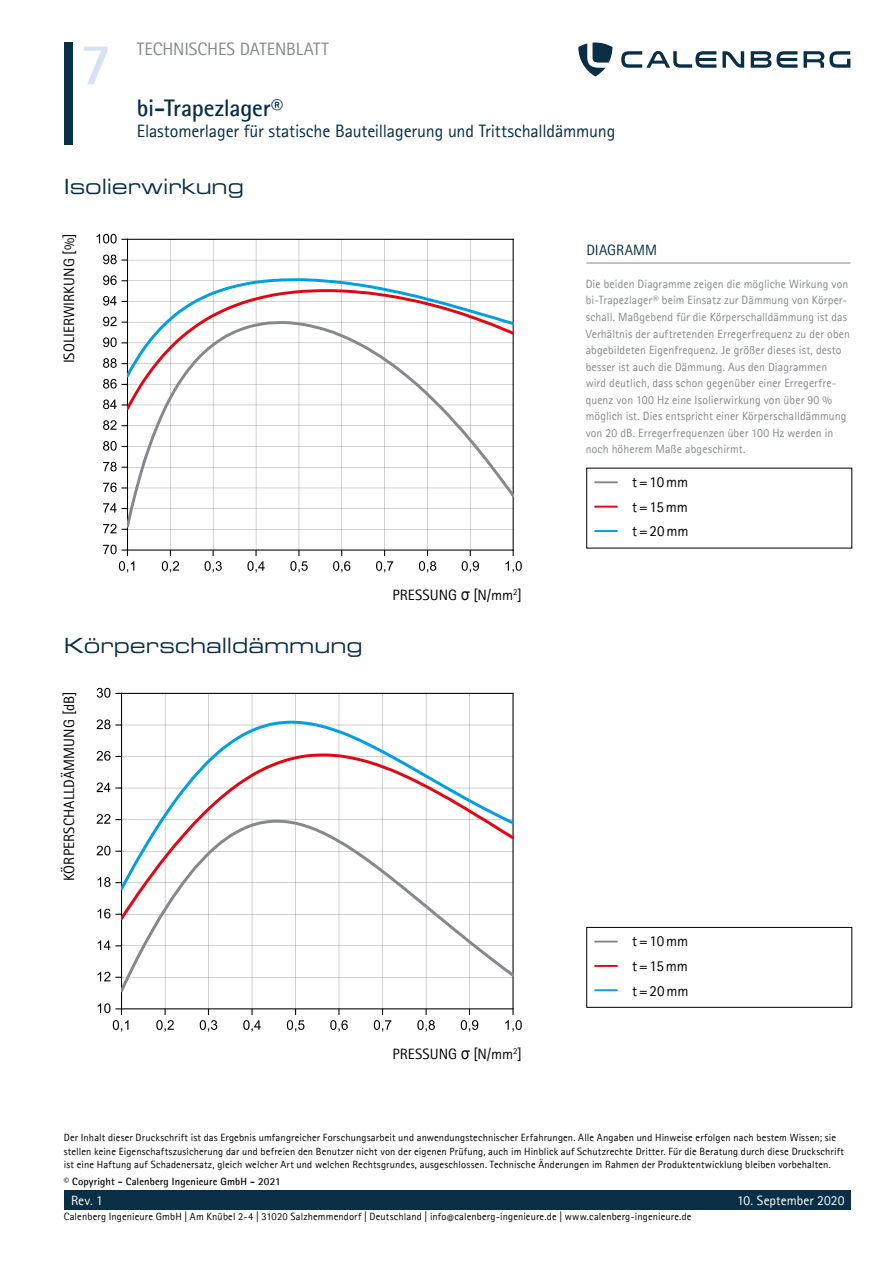
<style>
.page{position:relative;width:893px;height:1263px;background:#fff}
.page>*{position:absolute;margin:0;border:0;box-sizing:border-box;transform-origin:0 0}
.t1{font:700 59.55px "Rotis Sans Serif Pro";color:#d7e1f4}
.t2{font:700 24px "Rotis Sans Serif Pro";letter-spacing:-.01em;color:#092e45}
.t3{font:21px "Eurostile LT Pro Ex 2";color:#092e45}
.t4{font:18px "Rotis Sans Serif Pro";letter-spacing:-.01em;color:#092e45}
.t5{font:18px "Rotis Sans Serif Pro";letter-spacing:-.01em;color:#86888c}
.t6{font:15px/25px "Rotis Sans Serif Pro";letter-spacing:.005em;color:#000;text-align:justify}
.t7{font:15px "Rotis Sans Serif Pro";letter-spacing:.005em;color:#092e45}
.t8{font:13.5px "Rotis Sans Serif Pro";letter-spacing:.005em;color:#fff}
.t9{font:12px/16.5px "Rotis Sans Serif Pro";letter-spacing:.01em;color:#86888c}
.t10{font:10.5px/13.5px "Rotis Sans Serif Pro";letter-spacing:.01em;color:#000}
.t11{font:700 10.5px "Rotis Sans Serif Pro";letter-spacing:.01em;color:#000}
.s1{font-family:"Arial Narrow";font-size:16.5px}
.s2{font-size:9px}
</style>
<div class="page">
<div style="left:64px;top:43px;width:8px;height:102px;background:#092e45"></div>
<svg style="left:621px;top:51px;width:229px;height:17px"></svg>
<svg style="left:578px;top:43px;width:34px;height:33px"></svg>
<hr style="left:594px;top:940px;width:24px;height:2px;background:#86888c">
<hr style="left:594px;top:965px;width:24px;height:2px;background:#e30613">
<hr style="left:594px;top:989px;width:24px;height:2px;background:#009fe3">
<div style="left:586px;top:927px;width:266px;height:81px;border:1px solid #000"></div>
<svg style="left:122px;top:694px;width:348px;height:314px"></svg>
<hr style="left:121px;top:1008px;width:393px;height:1px;background:#000">
<hr style="left:121px;top:693px;width:393px;height:1px;background:#000">
<hr style="left:512px;top:693px;width:2px;height:316px;background:#000">
<hr style="left:121px;top:693px;width:1px;height:316px;background:#000">
<svg style="left:156px;top:1009px;width:18px;height:23px"></svg>
<svg style="left:200px;top:1009px;width:17px;height:23px"></svg>
<svg style="left:243px;top:1009px;width:18px;height:23px"></svg>
<svg style="left:287px;top:1009px;width:17px;height:23px"></svg>
<svg style="left:330px;top:1009px;width:18px;height:23px"></svg>
<svg style="left:374px;top:1009px;width:17px;height:23px"></svg>
<svg style="left:417px;top:1009px;width:18px;height:23px"></svg>
<svg style="left:461px;top:1009px;width:17px;height:23px"></svg>
<svg style="left:505px;top:1009px;width:17px;height:23px"></svg>
<svg style="left:98px;top:1003px;width:30px;height:29px"></svg>
<svg style="left:98px;top:972px;width:23px;height:9px"></svg>
<svg style="left:98px;top:940px;width:23px;height:10px"></svg>
<svg style="left:98px;top:909px;width:24px;height:9px"></svg>
<svg style="left:98px;top:877px;width:24px;height:10px"></svg>
<svg style="left:97px;top:846px;width:24px;height:9px"></svg>
<svg style="left:97px;top:814px;width:24px;height:10px"></svg>
<svg style="left:97px;top:782px;width:24px;height:10px"></svg>
<svg style="left:97px;top:751px;width:24px;height:10px"></svg>
<svg style="left:97px;top:719px;width:24px;height:10px"></svg>
<svg style="left:97px;top:688px;width:25px;height:10px"></svg>
<svg style="left:122px;top:920px;width:391px;height:72px"></svg>
<svg style="left:122px;top:890px;width:391px;height:30px"></svg>
<svg style="left:122px;top:721px;width:391px;height:169px"></svg>
<hr style="left:586px;top:263px;width:264px;height:1px;background:#86888c">
<hr style="left:594px;top:481px;width:24px;height:2px;background:#86888c">
<hr style="left:594px;top:506px;width:24px;height:2px;background:#e30613">
<hr style="left:594px;top:530px;width:24px;height:2px;background:#009fe3">
<svg style="left:128px;top:240px;width:385px;height:309px"></svg>
<hr style="left:127px;top:549px;width:387px;height:2px;background:#000">
<hr style="left:127px;top:239px;width:387px;height:1px;background:#000">
<hr style="left:513px;top:239px;width:1px;height:312px;background:#000">
<hr style="left:127px;top:239px;width:1px;height:312px;background:#000">
<svg style="left:162px;top:550px;width:17px;height:22px"></svg>
<svg style="left:205px;top:550px;width:17px;height:22px"></svg>
<svg style="left:247px;top:550px;width:18px;height:22px"></svg>
<svg style="left:290px;top:550px;width:18px;height:22px"></svg>
<svg style="left:333px;top:550px;width:17px;height:22px"></svg>
<svg style="left:376px;top:550px;width:17px;height:22px"></svg>
<svg style="left:419px;top:550px;width:17px;height:22px"></svg>
<svg style="left:462px;top:550px;width:17px;height:22px"></svg>
<svg style="left:505px;top:550px;width:17px;height:22px"></svg>
<svg style="left:103px;top:545px;width:31px;height:27px"></svg>
<svg style="left:103px;top:524px;width:24px;height:9px"></svg>
<svg style="left:103px;top:503px;width:24px;height:10px"></svg>
<svg style="left:103px;top:482px;width:24px;height:10px"></svg>
<svg style="left:103px;top:462px;width:24px;height:9px"></svg>
<svg style="left:103px;top:441px;width:24px;height:10px"></svg>
<svg style="left:103px;top:420px;width:24px;height:10px"></svg>
<svg style="left:103px;top:399px;width:24px;height:10px"></svg>
<svg style="left:103px;top:255px;width:24px;height:9px"></svg>
<svg style="left:97px;top:234px;width:30px;height:9px"></svg>
<svg style="left:127px;top:410px;width:386px;height:118px"></svg>
<svg style="left:127px;top:389px;width:386px;height:21px"></svg>
<svg style="left:103px;top:275px;width:410px;height:114px"></svg>
<div style="left:64px;top:1191px;width:786px;height:19px;background:#092e45"></div>
<h1 class="t1" style="left:80px;top:26px;width:34px">7</h1>
<h3 class="t5" style="left:137px;top:38px;width:193px">TECHNISCHES DATENBLATT</h3>
<h2 class="t2" style="left:137px;top:92px;width:148px">bi-Trapezlager®</h2>
<h3 class="t4" style="left:137px;top:121px;width:480px">Elastomerlager für statische Bauteillagerung und Trittschalldämmung</h3>
<h3 class="t3" style="left:64px;top:172px;width:182px">Isolierwirkung</h3>
<h3 class="t6" style="left:57px;top:363px;width:131px;rotate:-90deg">ISOLIERWIRKUNG [%]</h3>
<h3 class="t3" style="left:64px;top:631px;width:300px">Körperschalldämmung</h3>
<h3 class="t6" style="left:57px;top:881px;width:191px;rotate:-90deg">KÖRPERSCHALLDÄMMUNG [dB]</h3>
<h3 class="t6" style="left:392px;top:582px;width:131px">PRESSUNG <span class="s1">σ</span> [N/mm<sup>2</sup>]</h3>
<h3 class="t6" style="left:392px;top:1041px;width:131px">PRESSUNG <span class="s1">σ</span> [N/mm<sup>2</sup>]</h3>
<h3 class="t7" style="left:586px;top:241px;width:72px">DIAGRAMM</h3>
<p class="t9" style="left:586px;top:276px;width:266px">Die beiden Diagramme zeigen die mögliche Wirkung von bi-Trapezlager® beim Einsatz zur Dämmung von Körper&shy;schall. Maßgebend für die Körperschalldämmung ist das Verhältnis der auftretenden Erregerfrequenz zu der oben abgebildeten Eigenfrequenz. Je größer dieses ist, desto besser ist auch die Dämmung. Aus den Diagrammen wird deutlich, dass schon gegenüber einer Erregerfre&shy;quenz von 100 Hz eine Isolierwirkung von über 90 % möglich ist. Dies entspricht einer Körperschalldämmung von 20 dB. Erregerfrequenzen über 100 Hz werden in noch höherem Maße abgeschirmt.</p>
<h3 class="t6" style="left:632px;top:469px;width:58px">t=10mm t=15mm t=20mm</h3>
<h3 class="t6" style="left:632px;top:928px;width:58px">t=10mm t=15mm t=20mm</h3>
<p class="t10" style="left:64px;top:1131px;width:782px">Der Inhalt dieser Druckschrift ist das Ergebnis umfangreicher Forschungsarbeit und anwendungstechnischer Erfahrungen. Alle Angaben und Hinweise erfolgen nach bestem Wissen; sie stellen keine Eigenschaftszusicherung dar und befreien den Benutzer nicht von der eigenen Prüfung, auch im Hinblick auf Schutzrechte Dritter. Für die Beratung durch diese Druckschrift ist eine Haftung auf Schadenersatz, gleich welcher Art und welchen Rechtsgrundes, ausgeschlossen. Technische Änderungen im Rahmen der Produktentwicklung bleiben vorbehalten.</p>
<p class="t11" style="left:64px;top:1175px;width:218px">© Copyright - Calenberg Ingenieure GmbH - 2021</p>
<p class="t10" style="left:64px;top:1210px;width:629px">Calenberg Ingenieure GmbH | Am Knübel 2-4 | 31020 Salzhemmendorf | Deutschland | info<span class="s2">@</span>calenberg-ingenieure.de | www.calenberg-ingenieure.de</p>
<p class="t8" style="left:71px;top:1192px;width:34px">Rev. 1</p>
<p class="t8" style="left:737px;top:1192px;width:109px">10. September 2020</p>
</div>
